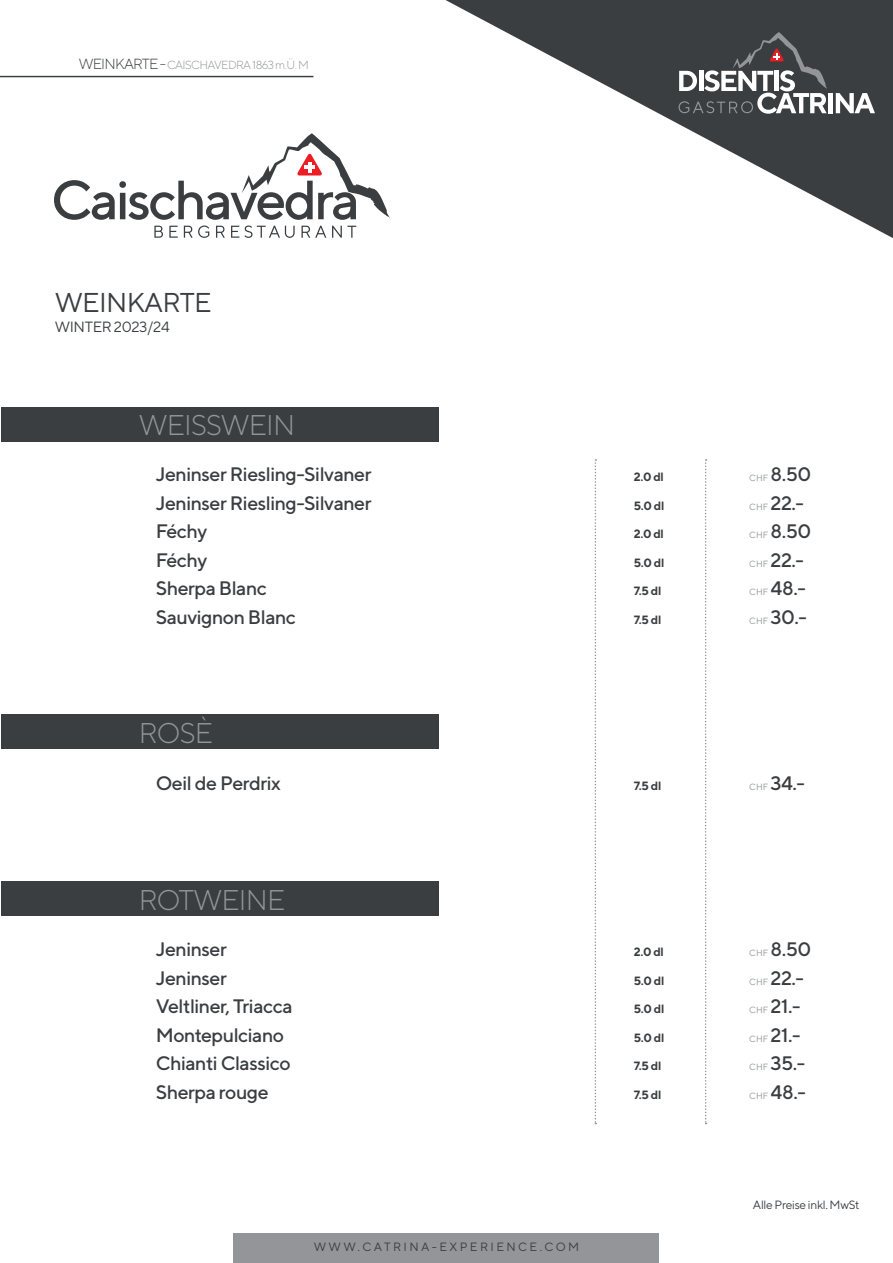
<style>
.page{position:relative;width:893px;height:1263px;background:#fff}
.page>*{position:absolute;margin:0;border:0;box-sizing:border-box;transform-origin:0 0}
.t1{font:300 28.5px "TT Norms";letter-spacing:-.025em;color:#939598}
.t2{font:27.15px "TT Norms";letter-spacing:-.025em;color:#3b3e40}
.t3{font:500 19.5px "TT Norms";letter-spacing:-.025em;color:#3b3e40}
.t4{font:14.85px "TT Norms";letter-spacing:-.025em;color:#3b3e40}
.t5{font:700 12px "TT Norms";letter-spacing:-.025em;color:#3b3e40}
.t6{font:12px "TT Norms";letter-spacing:.2em;color:#3b3e40}
.t7{font:12px "TT Norms";letter-spacing:-.025em;color:#3b3e40}
.t8{font:300 11.7px "TT Norms";letter-spacing:-.05em;color:#939598}
.s1{font-size:14.7px;color:#3b3e40}
.s2{font-weight:400;font-size:9px;color:#939598}
</style>
<div class="page">
<div style="left:1px;top:407px;width:438px;height:34px;background:#3b3e40"></div>
<div style="left:1px;top:714px;width:438px;height:34px;background:#3b3e40"></div>
<div style="left:1px;top:881px;width:438px;height:34px;background:#3b3e40"></div>
<svg style="left:595px;top:459px;width:1px;height:665px"></svg>
<svg style="left:705px;top:459px;width:2px;height:665px"></svg>
<svg style="left:54px;top:133px;width:336px;height:105px"></svg>
<svg style="left:445px;top:0;width:448px;height:238px"></svg>
<div style="left:828px;top:93px;width:5px;height:20px;background:#fff"></div>
<svg style="left:836px;top:93px;width:39px;height:20px"></svg>
<svg style="left:678px;top:32px;width:149px;height:82px;background:#626365"></svg>
<hr style="left:0;top:76px;width:313px;height:1px;background:#3b3e40">
<div style="left:234px;top:1233px;width:425px;height:30px;background:#939598"></div>
<p class="t8" style="left:79px;top:57px;width:232px"><span class="s1">WEINKARTE -</span> CAISCHAVEDRA 1863 m.Ü. M</p>
<h2 class="t2" style="left:55px;top:286px;width:158px">WEINKARTE</h2>
<p class="t4" style="left:55px;top:317px;width:117px">WINTER 2023/24</p>
<h1 class="t1" style="left:139px;top:407px;width:158px">WEISSWEIN</h1>
<p class="t3" style="left:156px;top:462px;width:217px">Jeninser Riesling-Silvaner</p>
<p class="t5" style="left:634px;top:469px;width:32px">2.0 dl</p>
<p class="t3" style="left:749px;top:462px;width:64px"><span class="s2">CHF</span> 8.50</p>
<p class="t3" style="left:156px;top:491px;width:217px">Jeninser Riesling-Silvaner</p>
<p class="t5" style="left:634px;top:498px;width:32px">5.0 dl</p>
<p class="t3" style="left:749px;top:491px;width:56px"><span class="s2">CHF</span> 22.-</p>
<p class="t3" style="left:156px;top:519px;width:53px">Féchy</p>
<p class="t5" style="left:634px;top:526px;width:32px">2.0 dl</p>
<p class="t3" style="left:749px;top:519px;width:64px"><span class="s2">CHF</span> 8.50</p>
<p class="t3" style="left:156px;top:548px;width:53px">Féchy</p>
<p class="t5" style="left:634px;top:555px;width:32px">5.0 dl</p>
<p class="t3" style="left:749px;top:548px;width:56px"><span class="s2">CHF</span> 22.-</p>
<p class="t3" style="left:156px;top:576px;width:113px">Sherpa Blanc</p>
<p class="t5" style="left:634px;top:583px;width:29px">7.5 dl</p>
<p class="t3" style="left:749px;top:576px;width:58px"><span class="s2">CHF</span> 48.-</p>
<p class="t3" style="left:156px;top:605px;width:142px">Sauvignon Blanc</p>
<p class="t5" style="left:634px;top:612px;width:29px">7.5 dl</p>
<p class="t3" style="left:749px;top:605px;width:59px"><span class="s2">CHF</span> 30.-</p>
<h1 class="t1" style="left:139px;top:716px;width:76px">ROSÈ</h1>
<p class="t3" style="left:156px;top:771px;width:127px">Oeil de Perdrix</p>
<p class="t5" style="left:634px;top:778px;width:29px">7.5 dl</p>
<p class="t3" style="left:749px;top:771px;width:57px"><span class="s2">CHF</span> 34.-</p>
<h1 class="t1" style="left:139px;top:882px;width:148px">ROTWEINE</h1>
<p class="t3" style="left:156px;top:937px;width:73px">Jeninser</p>
<p class="t5" style="left:634px;top:944px;width:32px">2.0 dl</p>
<p class="t3" style="left:749px;top:937px;width:64px"><span class="s2">CHF</span> 8.50</p>
<p class="t3" style="left:156px;top:966px;width:73px">Jeninser</p>
<p class="t5" style="left:634px;top:973px;width:32px">5.0 dl</p>
<p class="t3" style="left:749px;top:966px;width:56px"><span class="s2">CHF</span> 22.-</p>
<p class="t3" style="left:156px;top:994px;width:138px">Veltliner, Triacca</p>
<p class="t5" style="left:634px;top:1001px;width:32px">5.0 dl</p>
<p class="t3" style="left:749px;top:994px;width:53px"><span class="s2">CHF</span> 21.-</p>
<p class="t3" style="left:156px;top:1023px;width:130px">Montepulciano</p>
<p class="t5" style="left:634px;top:1030px;width:32px">5.0 dl</p>
<p class="t3" style="left:749px;top:1023px;width:53px"><span class="s2">CHF</span> 21.-</p>
<p class="t3" style="left:156px;top:1051px;width:137px">Chianti Classico</p>
<p class="t5" style="left:634px;top:1058px;width:29px">7.5 dl</p>
<p class="t3" style="left:749px;top:1051px;width:58px"><span class="s2">CHF</span> 35.-</p>
<p class="t3" style="left:156px;top:1080px;width:114px">Sherpa rouge</p>
<p class="t5" style="left:634px;top:1087px;width:29px">7.5 dl</p>
<p class="t3" style="left:749px;top:1080px;width:58px"><span class="s2">CHF</span> 48.-</p>
<p class="t6" style="left:314px;top:1240px;width:267px">WWW.CATRINA-EXPERIENCE.COM</p>
<p class="t7" style="left:753px;top:1197px;width:108px">Alle Preise inkl. MwSt</p>
</div>
